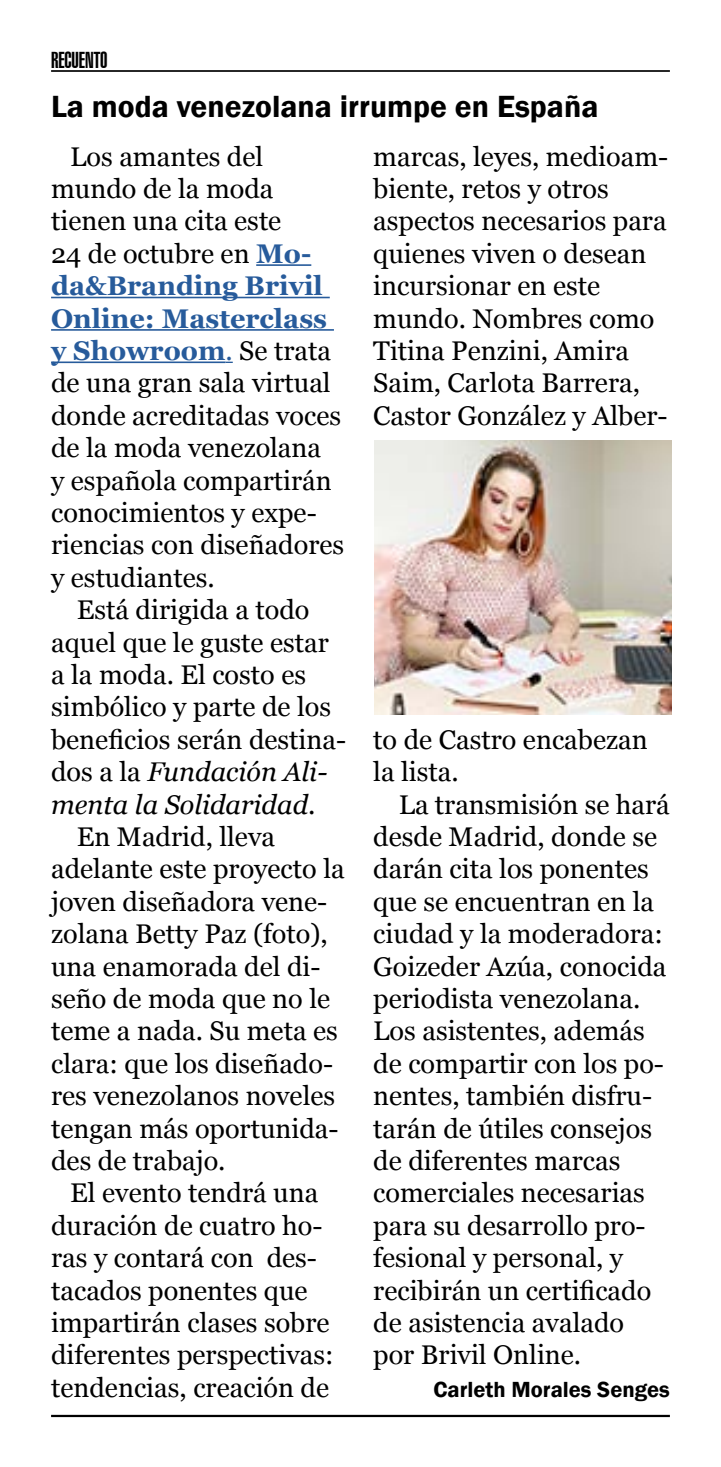
<style>
.page{position:relative;width:721px;height:1467px;background:#fff}
.page>*{position:absolute;margin:0;border:0;box-sizing:border-box;transform-origin:0 0}
.t1{font:600 31.5px "Franklin Gothic";color:#000}
.t2{font:27px/32.4px "Georgia";color:#000}
.t3{font:italic 27px "Georgia";color:#000}
.t4{font:600 22.5px "Franklin Gothic";color:#000}
.t5{font:900 extra-condensed 22.5px "Swiss 911 BT";color:#000}
.s1{font-weight:700;color:#275b9b}
.s2{color:#275b9b}
.s3{font-style:normal}
</style>
<div class="page">
<hr style="left:51px;top:70px;width:618px;height:2px;background:#000">
<hr style="left:51px;top:1415px;width:618px;height:2px;background:#000">
<hr style="left:256px;top:264px;width:55px;height:2px;background:#275b9b">
<hr style="left:51px;top:297px;width:278px;height:1px;background:#275b9b">
<hr style="left:51px;top:329px;width:282px;height:2px;background:#275b9b">
<hr style="left:51px;top:361px;width:174px;height:2px;background:#275b9b">
<img style="left:374px;top:441px;width:296px;height:274px">
<p class="t5" style="left:51px;top:48px;width:58px">RECUENTO</p>
<p class="t1" style="left:51px;top:87px;width:548px">La moda venezolana irrumpe en España</p>
<p class="t2" style="left:51px;top:141px;width:294px;text-indent:19px">Los amantes del mundo de la moda tienen una cita este<br>24 de octubre en <span class="s1">Mo&shy;da&amp;Branding Brivil<br>Online: Masterclass y Showroom</span><span class="s2">.</span> Se trata de una gran sala virtual donde acreditadas voces de la moda venezolana<br>y española compartirán conocimientos y expe&shy;riencias con diseñadores y estudiantes.</p>
<p class="t2" style="left:77px;top:594px;width:234px">Está dirigida a todo</p>
<p class="t2" style="left:51px;top:627px;width:279px">aquel que le guste estar</p>
<p class="t2" style="left:51px;top:659px;width:256px">a la moda. El costo es</p>
<p class="t2" style="left:51px;top:691px;width:281px">simbólico y parte de los</p>
<p class="t2" style="left:51px;top:724px;width:296px">beneficios serán destina-</p>
<p class="t3" style="left:51px;top:755px;width:277px"><span class="s3">dos a la</span> Fundación Ali-</p>
<p class="t3" style="left:51px;top:787px;width:266px">menta la Solidaridad<span class="s3">.</span></p>
<p class="t2" style="left:77px;top:821px;width:200px">En Madrid, lleva</p>
<p class="t2" style="left:51px;top:853px;width:295px">adelante este proyecto la</p>
<p class="t2" style="left:51px;top:886px;width:277px">joven diseñadora vene-</p>
<p class="t2" style="left:51px;top:918px;width:278px">zolana Betty Paz (foto),</p>
<p class="t2" style="left:51px;top:951px;width:271px">una enamorada del di-</p>
<p class="t2" style="left:51px;top:983px;width:280px">seño de moda que no le</p>
<p class="t2" style="left:51px;top:1015px;width:288px">teme a nada. Su meta es</p>
<p class="t2" style="left:51px;top:1048px;width:283px">clara: que los diseñado-</p>
<p class="t2" style="left:51px;top:1080px;width:285px">res venezolanos noveles</p>
<p class="t2" style="left:51px;top:1113px;width:289px">tengan más oportunida-</p>
<p class="t2" style="left:51px;top:1145px;width:176px">des de trabajo.</p>
<p class="t2" style="left:70px;top:1177px;width:249px">El evento tendrá una</p>
<p class="t2" style="left:51px;top:1210px;width:273px">duración de cuatro ho-</p>
<p class="t2" style="left:51px;top:1242px;width:267px">ras y contará con des-</p>
<p class="t2" style="left:51px;top:1275px;width:258px">tacados ponentes que</p>
<p class="t2" style="left:51px;top:1307px;width:280px">impartirán clases sobre</p>
<p class="t2" style="left:51px;top:1339px;width:284px">diferentes perspectivas:</p>
<p class="t2" style="left:51px;top:1372px;width:279px">tendencias, creación de</p>
<p class="t2" style="left:373px;top:141px;width:296px">marcas, leyes, medioam&shy;biente, retos y otros aspectos necesarios para quienes viven o desean incursionar en este mundo. Nombres como<br>Titina Penzini, Amira<br>Saim, Carlota Barrera,<br>Castor González y Alber-</p>
<p class="t2" style="left:373px;top:724px;width:276px">to de Castro encabezan la lista.</p>
<p class="t2" style="left:373px;top:789px;width:298px;text-indent:25px">La transmisión se hará desde Madrid, donde se darán cita los ponentes que se encuentran en la ciudad y la moderadora:<br>Goizeder Azúa, conocida periodista venezolana.<br>Los asistentes, además de compartir con los po&shy;nentes, también disfru&shy;tarán de útiles consejos de diferentes marcas comerciales necesarias para su desarrollo pro&shy;fesional y personal, y recibirán un certificado de asistencia avalado por Brivil Online.</p>
<p class="t4" style="left:433px;top:1375px;width:238px">Carleth Morales Senges</p>
</div>
